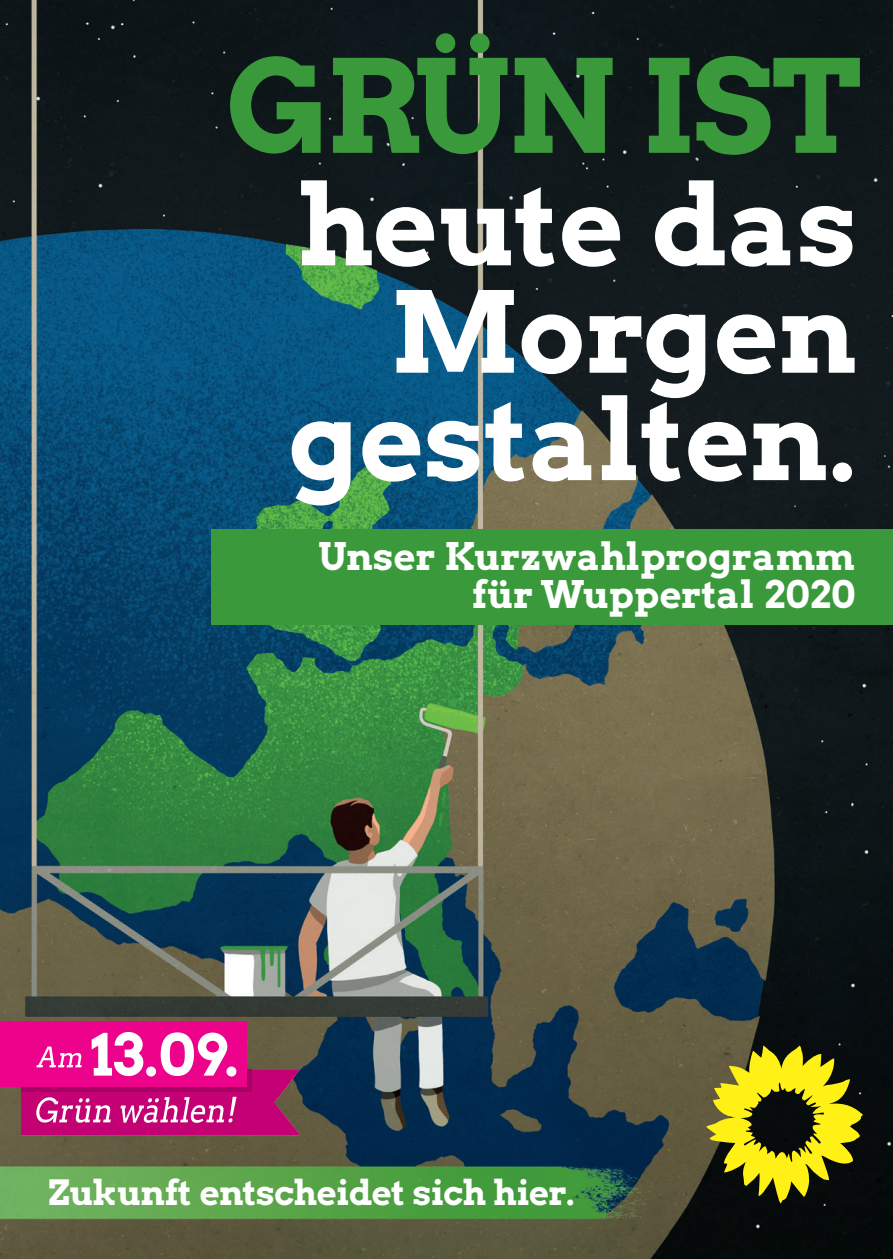
<style>
.page{position:relative;width:893px;height:1259px;background:#fff}
.page>*{position:absolute;margin:0;border:0;box-sizing:border-box;transform-origin:0 0}
.t1{font:128.4px "Arvo Gruen";letter-spacing:-.03em;color:#3a9a3b}
.t2{font:111.6px/107.4px "Arvo Gruen";color:#fff;text-align:right}
.t3{font:37.8px/37.8px "Arvo Gruen";color:#fff;text-align:right}
.t4{font:34.5px "Arvo Gruen";letter-spacing:-.01em;color:#fff}
</style>
<div class="page">
<img style="left:0;top:0;width:893px;height:1259px">
<div style="left:211px;top:529px;width:682px;height:96px;background:#3a9a3b"></div>
<div style="left:0;top:1021px;width:246px;height:66px;background:#ed028c"></div>
<svg style="left:21px;top:1032px;width:279px;height:103px"></svg>
<svg style="left:706px;top:1045px;width:157px;height:158px;background:#807a15"></svg>
<img style="left:0;top:1149px;width:686px;height:83px">
<h1 class="t1" style="left:226px;top:17px;width:637px">GRÜN IST</h1>
<h2 class="t2" style="left:288px;top:166px;width:571px">heute das<br>Morgen gestalten.</h2>
<p class="t3" style="left:318px;top:536px;width:538px">Unser Kurzwahlprogramm für Wuppertal 2020</p>
<p class="t4" style="left:48px;top:1169px;width:528px">Zukunft entscheidet sich hier.</p>
</div>
